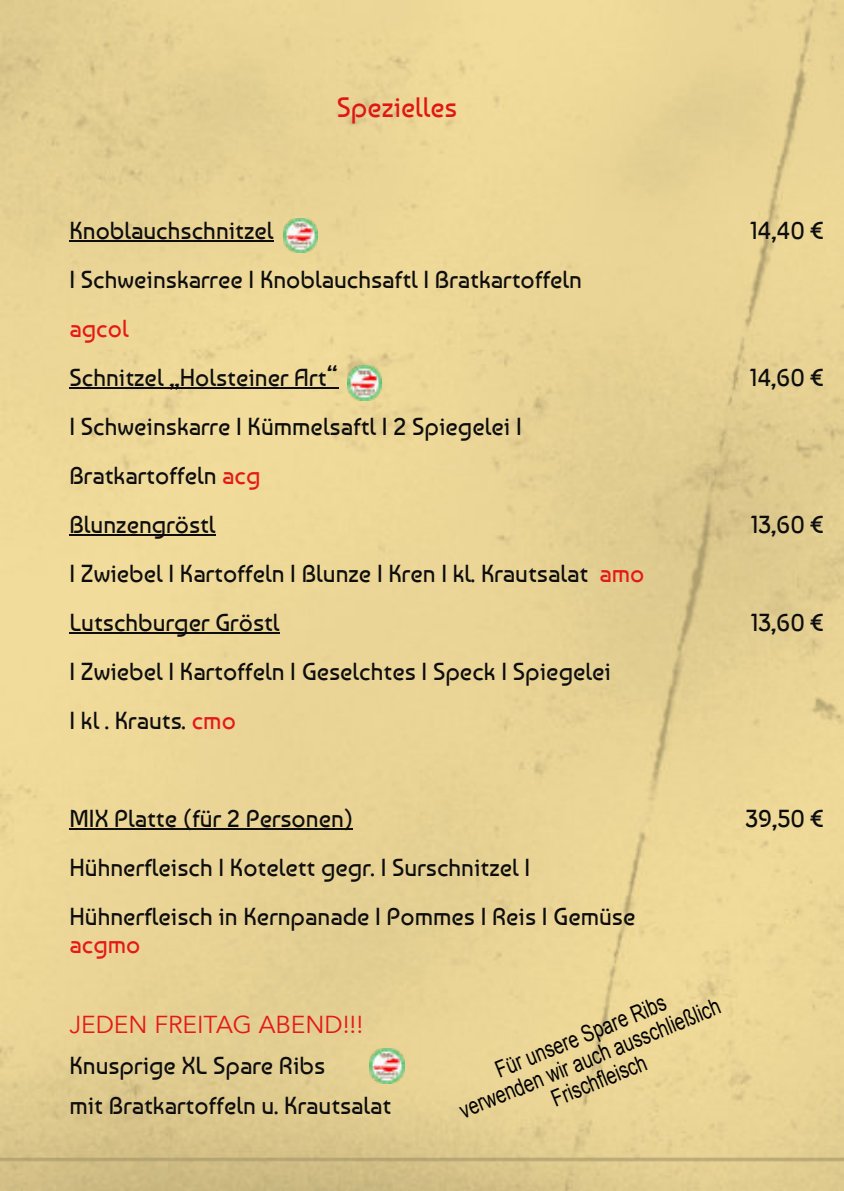
<style>
.page{position:relative;width:844px;height:1191px;background:#fff}
.page>*{position:absolute;margin:0;border:0;box-sizing:border-box;transform-origin:0 0}
.t1{font:28px "Baumans";color:#e01715}
.t2{font:24.5px/49px "Baumans";color:#0d0d0d}
.t3{font:24.5px "Avenir";color:#e51917}
.t4{font:24.5px "Baumans";color:#e51917}
.t5{font:23.1px/24px "Arial";color:#000;text-align:center;scale:.78 1}
.s1{color:#e51917}
</style>
<div class="page">
<img style="left:0;top:0;width:843px;height:1191px">
<hr style="left:69px;top:240px;width:204px;height:2px;background:#0d0d0d">
<hr style="left:69px;top:387px;width:269px;height:2px;background:#0d0d0d">
<hr style="left:69px;top:534px;width:146px;height:2px;background:#0d0d0d">
<hr style="left:69px;top:632px;width:210px;height:2px;background:#0d0d0d">
<hr style="left:69px;top:828px;width:284px;height:2px;background:#0d0d0d">
<img style="left:283px;top:218px;width:34px;height:35px">
<img style="left:347px;top:366px;width:34px;height:34px">
<img style="left:369px;top:1048px;width:35px;height:35px">
<p class="t1" style="left:337px;top:91px;width:122px">Spezielles</p>
<p class="t2" style="left:69px;top:205px;width:514px">Knoblauchschnitzel<br>I Schweinskarree I Knoblauchsaftl I Bratkartoffeln</p>
<p class="t4" style="left:69px;top:314px;width:61px">agcol</p>
<p class="t2" style="left:69px;top:352px;width:576px">Schnitzel „Holsteiner Art“<br>I Schweinskarre I Kümmelsaftl I 2 Spiegelei I<br>Bratkartoffeln <span class="s1">acg<br></span>Blunzengröstl<br>I Zwiebel I Kartoffeln I Blunze I Kren I kl. Krautsalat <span class="s1">amo<br></span>Lutschburger Gröstl<br>I Zwiebel I Kartoffeln I Geselchtes I Speck I Spiegelei<br>I kl . Krauts. <span class="s1">cmo</span></p>
<p class="t2" style="left:749px;top:205px;width:76px">14,40 €</p>
<p class="t2" style="left:749px;top:352px;width:76px">14,60 €</p>
<p class="t2" style="left:750px;top:499px;width:75px">13,60 €</p>
<p class="t2" style="left:750px;top:597px;width:75px">13,60 €</p>
<p class="t2" style="left:69px;top:793px;width:567px">MIX Platte (für 2 Personen)<br>Hühnerfleisch I Kotelett gegr. I Surschnitzel I<br>Hühnerfleisch in Kernpanade I Pommes I Reis I Gemüse</p>
<p class="t4" style="left:69px;top:930px;width:72px">acgmo</p>
<p class="t3" style="left:69px;top:1009px;width:295px">JEDEN FREITAG ABEND!!!</p>
<p class="t2" style="left:69px;top:1045px;width:323px;line-height:40.2px">Knusprige XL Spare Ribs<br>mit Bratkartoffeln u. Krautsalat</p>
<p class="t5" style="left:447px;top:1079px;width:360px;rotate:-22deg">Für unsere Spare Ribs<br>verwenden wir auch ausschließlich<br>Frischfl eisch</p>
<p class="t2" style="left:745px;top:793px;width:80px">39,50 €</p>
</div>
